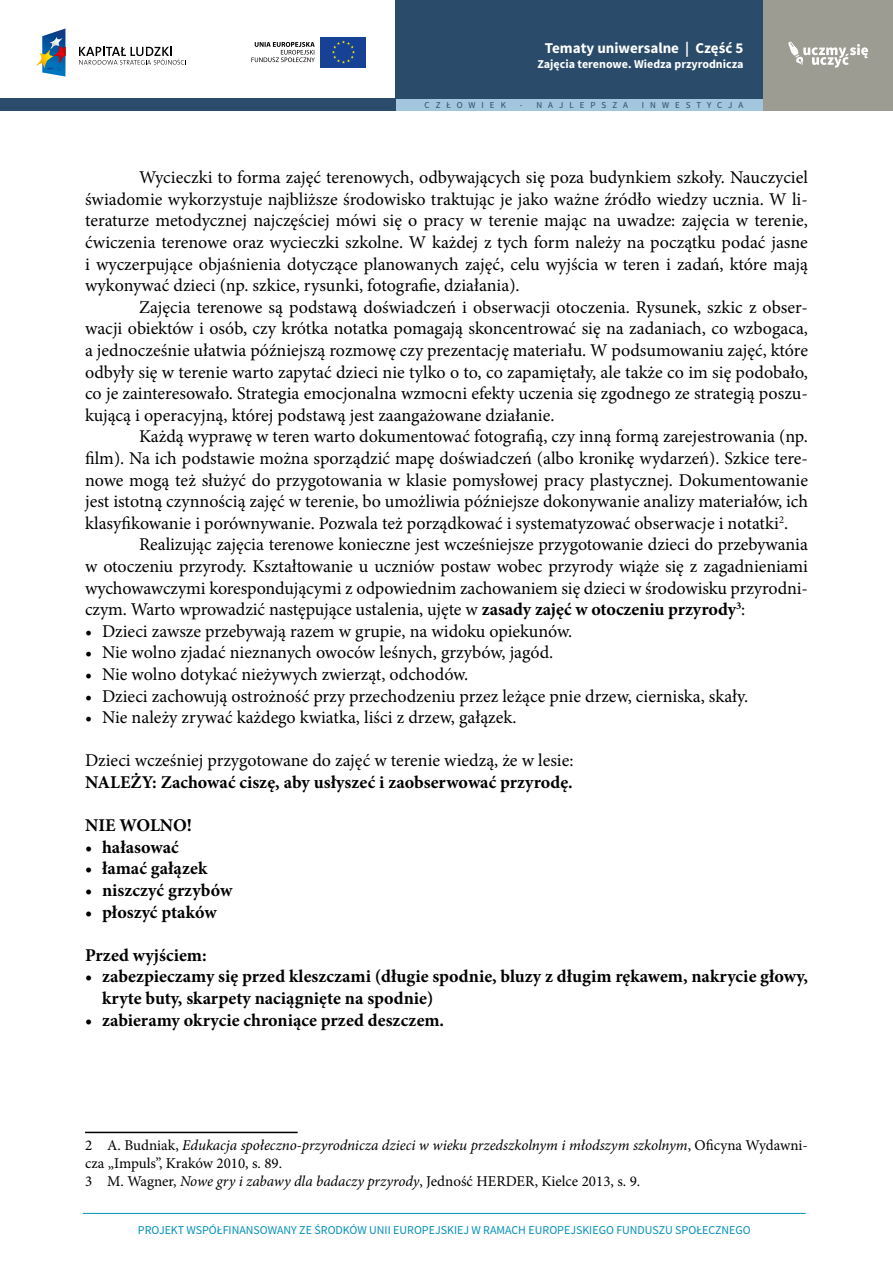
<style>
.page{position:relative;width:893px;height:1263px;background:#fff}
.page>*{position:absolute;margin:0;border:0;box-sizing:border-box;transform-origin:0 0}
.t1{font:18px/21.6px "Minion Pro";color:#000;text-align:justify}
.t2{font:700 18px/21.6px "Minion Pro";color:#000}
.t3{font:italic 15px/18px "Minion Pro";letter-spacing:-.005em;color:#000}
.t4{font:700 15px "Source Sans Pro";color:#fff}
.t5{font:12px "Source Sans Pro";color:#0592ba}
.t6{font:700 12px "Source Sans Pro";color:#fff}
.t7{font:9px "Source Sans Pro";letter-spacing:.67em;color:#2a4b6a}
.s1{font-weight:700}
.s2{font-style:normal}
</style>
<div class="page">
<div style="left:395px;top:99px;width:368px;height:12px;background:#a2c6dd"></div>
<div style="left:0;top:99px;width:395px;height:12px;background:#2a4b6a"></div>
<div style="left:763px;top:0;width:130px;height:111px;background:#9d9c93"></div>
<div style="left:395px;top:0;width:368px;height:99px;background:#2a4b6a"></div>
<svg style="left:788px;top:42px;width:80px;height:26px"></svg>
<hr style="left:83px;top:1213px;width:723px;height:1px;background:#0592ba">
<svg style="left:79px;top:47px;width:107px;height:18px"></svg>
<svg style="left:36px;top:28px;width:29px;height:49px"></svg>
<div style="left:320px;top:37px;width:46px;height:30px;background:#164194"></div>
<svg style="left:332px;top:40px;width:23px;height:24px"></svg>
<svg style="left:251px;top:42px;width:64px;height:20px"></svg>
<hr style="left:85px;top:1132px;width:213px;height:1px;background:#000">
<p class="t4" style="left:545px;top:39px;width:200px">Tematy uniwersalne | Część 5</p>
<p class="t6" style="left:537px;top:56px;width:207px">Zajęcia terenowe. Wiedza przyrodnicza</p>
<p class="t7" style="left:425px;top:100px;width:83px">CZŁOWIEK</p>
<p class="t7" style="left:520px;top:100px;width:110px">- NAJLEPSZA</p>
<p class="t7" style="left:642px;top:100px;width:103px">INWESTYCJA</p>
<p class="t1" style="left:85px;top:167px;width:724px;text-indent:54px">Wycieczki to forma zajęć terenowych, odbywających się poza budynkiem szkoły. Nauczyciel świadomie wykorzystuje najbliższe środowisko traktując je jako ważne źródło wiedzy ucznia. W li&shy;teraturze metodycznej najczęściej mówi się o pracy w terenie mając na uwadze: zajęcia w terenie, ćwiczenia terenowe oraz wycieczki szkolne. W każdej z tych form należy na początku podać jasne i wyczerpujące objaśnienia dotyczące planowanych zajęć, celu wyjścia w teren i zadań, które mają wykonywać dzieci (np. szkice, rysunki, fotografie, działania).</p>
<p class="t1" style="left:85px;top:296px;width:724px;text-indent:54px">Zajęcia terenowe są podstawą doświadczeń i obserwacji otoczenia. Rysunek, szkic z obser&shy;wacji obiektów i osób, czy krótka notatka pomagają skoncentrować się na zadaniach, co wzbogaca, a jednocześnie ułatwia późniejszą rozmowę czy prezentację materiału. W podsumowaniu zajęć, które odbyły się w terenie warto zapytać dzieci nie tylko o to, co zapamiętały, ale także co im się podobało, co je zainteresowało. Strategia emocjonalna wzmocni efekty uczenia się zgodnego ze strategią poszu&shy;kującą i operacyjną, której podstawą jest zaangażowane działanie.</p>
<p class="t1" style="left:85px;top:426px;width:724px;text-indent:54px">Każdą wyprawę w teren warto dokumentować fotografią, czy inną formą zarejestrowania (np. film). Na ich podstawie można sporządzić mapę doświadczeń (albo kronikę wydarzeń). Szkice tere&shy;nowe mogą też służyć do przygotowania w klasie pomysłowej pracy plastycznej. Dokumentowanie jest istotną czynnością zajęć w terenie, bo umożliwia późniejsze dokonywanie analizy materiałów, ich klasyfikowanie i porównywanie. Pozwala też porządkować i systematyzować obserwacje i notatki<sup>2</sup>.</p>
<p class="t1" style="left:85px;top:534px;width:724px;text-indent:54px">Realizując zajęcia terenowe konieczne jest wcześniejsze przygotowanie dzieci do przebywania w otoczeniu przyrody. Kształtowanie u uczniów postaw wobec przyrody wiąże się z zagadnieniami wychowawczymi korespondującymi z odpowiednim zachowaniem się dzieci w środowisku przyrodni&shy;czym. Warto wprowadzić następujące ustalenia, ujęte w <span class="s1">zasady zajęć w otoczeniu przyrody</span><sup>3</sup>:</p>
<p class="t1" style="left:85px;top:620px;width:489px">• Dzieci zawsze przebywają razem w grupie, na widoku opiekunów.</p>
<p class="t1" style="left:85px;top:642px;width:470px">• Nie wolno zjadać nieznanych owoców leśnych, grzybów, jagód.</p>
<p class="t1" style="left:85px;top:664px;width:385px">• Nie wolno dotykać nieżywych zwierząt, odchodów.</p>
<p class="t1" style="left:85px;top:685px;width:665px">• Dzieci zachowują ostrożność przy przechodzeniu przez leżące pnie drzew, cierniska, skały.</p>
<p class="t1" style="left:85px;top:707px;width:433px">• Nie należy zrywać każdego kwiatka, liści z drzew, gałązek.</p>
<p class="t1" style="left:85px;top:750px;width:490px">Dzieci wcześniej przygotowane do zajęć w terenie wiedzą, że w lesie:</p>
<p class="t2" style="left:85px;top:771px;width:489px">NALEŻY: Zachować ciszę, aby usłyszeć i zaobserwować przyrodę.</p>
<p class="t2" style="left:85px;top:814px;width:108px">NIE WOLNO!</p>
<p class="t2" style="left:85px;top:836px;width:95px">• hałasować</p>
<p class="t2" style="left:85px;top:858px;width:124px">• łamać gałązek</p>
<p class="t2" style="left:85px;top:879px;width:149px">• niszczyć grzybów</p>
<p class="t2" style="left:85px;top:901px;width:133px">• płoszyć ptaków</p>
<p class="t2" style="left:85px;top:944px;width:123px">Przed wyjściem:</p>
<p class="t2" style="left:102px;top:966px;width:707px;text-indent:-17px">• zabezpieczamy się przed kleszczami (długie spodnie, bluzy z długim rękawem, nakrycie głowy, kryte buty, skarpety naciągnięte na spodnie)</p>
<p class="t2" style="left:85px;top:1009px;width:361px">• zabieramy okrycie chroniące przed deszczem.</p>
<p class="t3" style="left:85px;top:1136px;width:724px"><span class="s2">2 A. Budniak,</span> Edukacja społeczno-przyrodnicza dzieci w wieku przedszkolnym i młodszym szkolnym<span class="s2">, Oficyna Wydawni&shy;cza „Impuls”, Kraków 2010, s. 89.<br>3 M. Wagner,</span> Nowe gry i zabawy dla badaczy przyrody<span class="s2">, Jedność HERDER, Kielce 2013, s. 9.</span></p>
<p class="t5" style="left:138px;top:1222px;width:614px">PROJEKT WSPÓŁFINANSOWANY ZE ŚRODKÓW UNII EUROPEJSKIEJ W RAMACH EUROPEJSKIEGO FUNDUSZU SPOŁECZNEGO</p>
</div>
